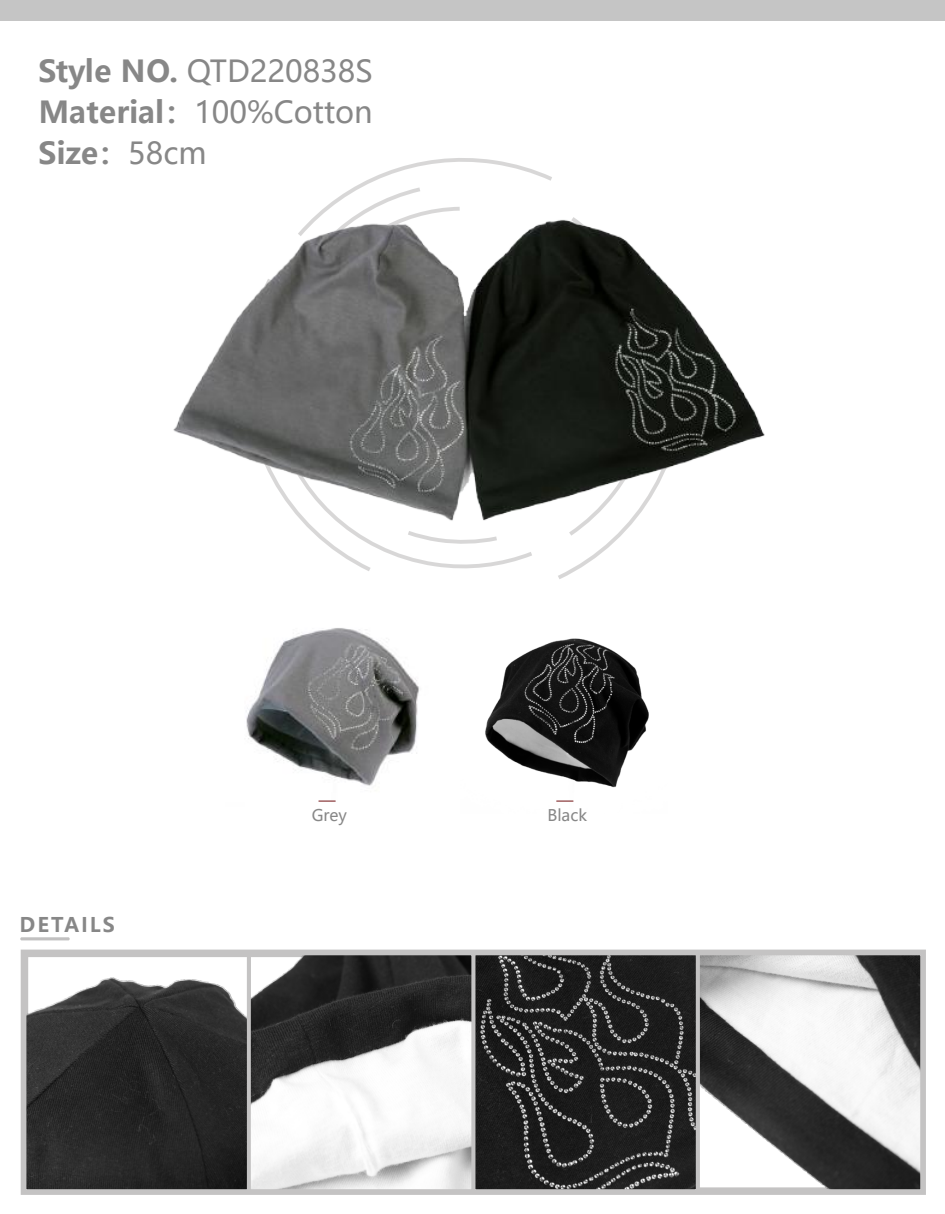
<style>
.page{position:relative;width:945px;height:1214px;background:#fff}
.page>*{position:absolute;margin:0;border:0;box-sizing:border-box;transform-origin:0 0}
.t1{font:30px/41px "Microsoft Ya Hei";color:#878787;text-align:justify}
.t2{font:700 20px "Microsoft Ya Hei";letter-spacing:.1em;color:#878787}
.t3{font:16px "Microsoft Ya Hei";color:#878787}
.s1{font-weight:700}
</style>
<div class="page">
<img style="left:246px;top:628px;width:173px;height:174px">
<img style="left:485px;top:638px;width:164px;height:164px">
<hr style="left:20px;top:937px;width:50px;height:3px;background:#c1c0c0">
<div style="left:0;top:0;width:945px;height:21px;background:#c5c5c5"></div>
<div style="left:21px;top:949px;width:905px;height:245px;border:8px solid #c4c3c3"></div>
<svg style="left:305px;top:158px;width:327px;height:421px"></svg>
<img style="left:173px;top:206px;width:592px;height:318px">
<svg style="left:318px;top:800px;width:18px;height:1px"></svg>
<svg style="left:556px;top:800px;width:17px;height:1px"></svg>
<img style="left:28px;top:956px;width:891px;height:231px">
<div style="left:23px;top:951px;width:228px;height:241px;border:4px solid #c4c3c3"></div>
<div style="left:696px;top:951px;width:228px;height:241px;border:4px solid #c4c3c3"></div>
<div style="left:471px;top:951px;width:228px;height:241px;border:4px solid #c4c3c3"></div>
<div style="left:247px;top:951px;width:228px;height:241px;border:4px solid #c4c3c3"></div>
<p class="t1" style="left:38px;top:49px;width:336px"><span class="s1">Style NO.</span> QTD220838S <span class="s1">Material：</span>100%Cotton <span class="s1">Size：</span>58cm</p>
<p class="t2" style="left:20px;top:911px;width:97px">DETAILS</p>
<p class="t3" style="left:312px;top:803px;width:37px">Grey</p>
<p class="t3" style="left:547px;top:803px;width:41px">Black</p>
</div>
